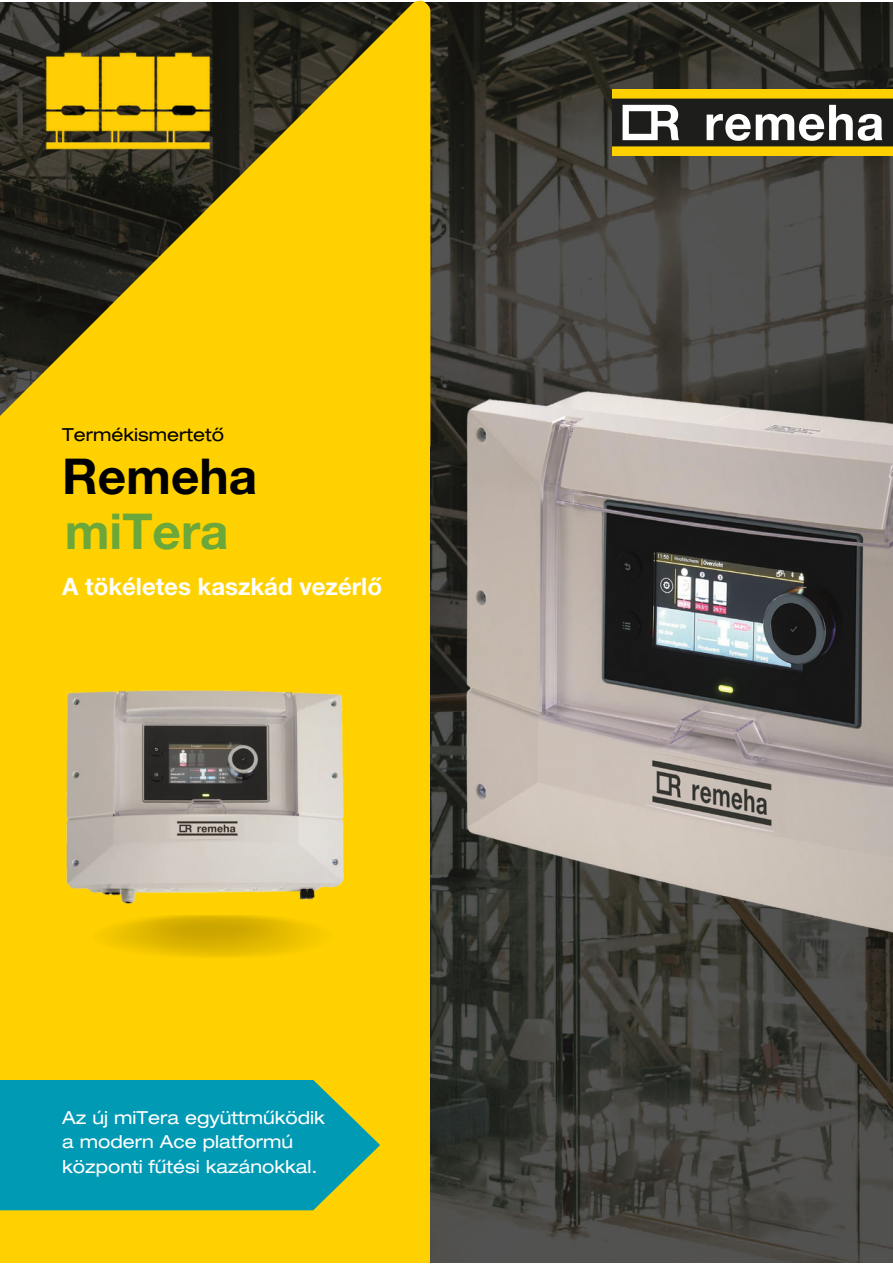
<style>
.page{position:relative;width:893px;height:1264px;background:#fff}
.page>*{position:absolute;margin:0;border:0;box-sizing:border-box;transform-origin:0 0}
.t1{font:700 49.5px "Helvetica Neue LT Pro";color:#000}
.t2{font:700 49.5px "Helvetica Neue LT Pro";color:#6ba73a}
.t3{font:700 24px "Helvetica Neue LT Pro";color:#fff}
.t4{font:expanded 18px/24.8px "Helvetica Neue LT Pro";color:#fff}
.t5{font:expanded 18px "Helvetica Neue LT Pro";color:#000}
</style>
<div class="page">
<img style="left:430px;top:2px;width:462px;height:1260px">
<svg style="left:0;top:0;width:430px;height:448px;fill:#ffd100"></svg>
<div style="left:0;top:448px;width:430px;height:814px;background:#ffd100"></div>
<svg style="left:0;top:1080px;width:380px;height:130px;fill:#009ab4"></svg>
<img style="left:612px;top:89px;width:280px;height:66px">
<img style="left:41px;top:50px;width:174px;height:105px">
<img style="left:413px;top:345px;width:479px;height:675px">
<img style="left:66px;top:690px;width:278px;height:214px">
<p class="t5" style="left:62px;top:427px;width:163px">Termékismertető</p>
<p class="t1" style="left:62px;top:459px;width:197px">Remeha</p>
<p class="t2" style="left:65px;top:513px;width:165px">miTera</p>
<p class="t3" style="left:62px;top:577px;width:321px">A tökéletes kaszkád vezérlő</p>
<p class="t4" style="left:62px;top:1107px;width:264px">Az új miTera együttműködik a modern Ace platformú központi fűtési kazánokkal.</p>
</div>
